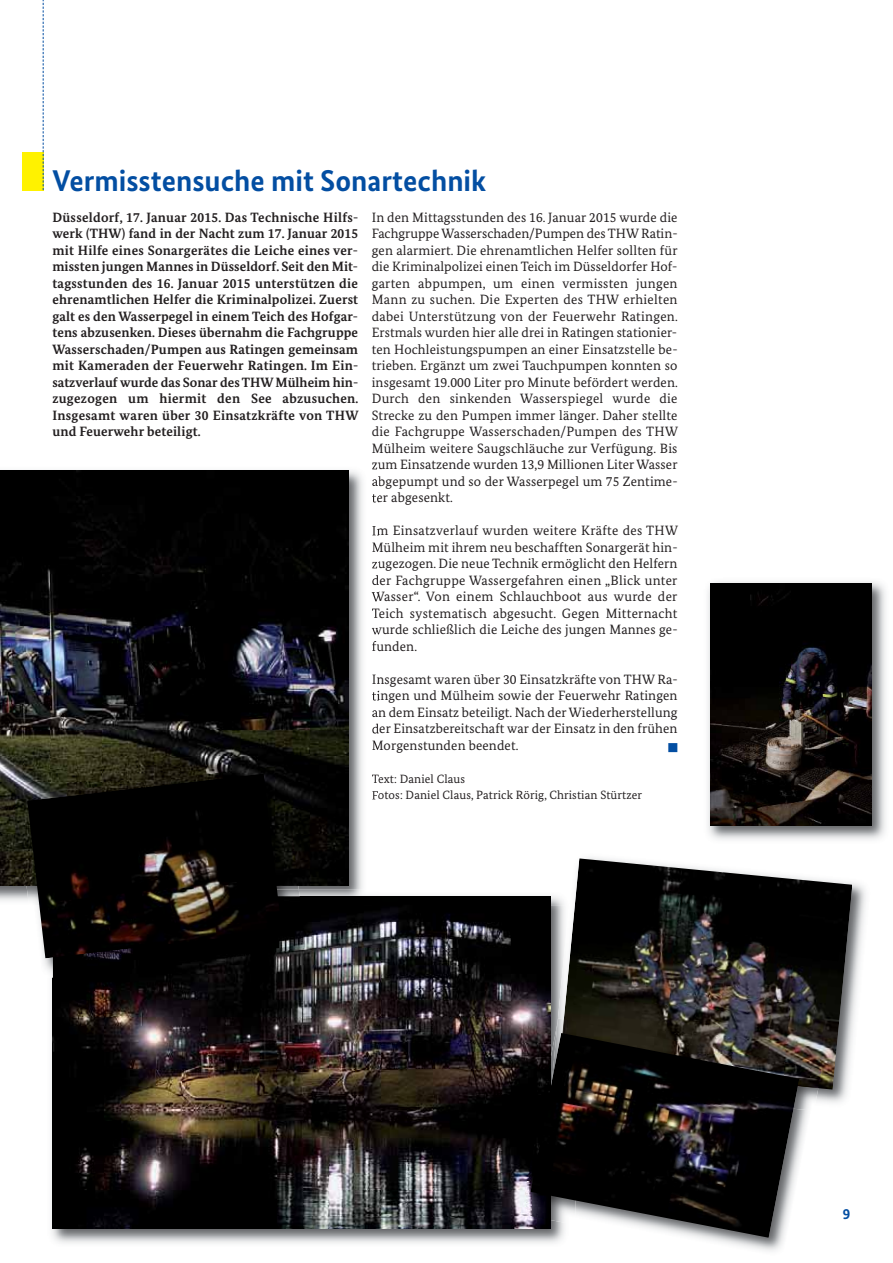
<style>
.page{position:relative;width:893px;height:1263px;background:#fff}
.page>*{position:absolute;margin:0;border:0;box-sizing:border-box;transform-origin:0 0}
.t1{font:700 30px "Bundes Sans";color:#034ea2}
.t2{font:700 15px "Bundes Sans";color:#034ea2}
.t3{font:13.5px/16.5px "Bundes Serif";letter-spacing:.01em;color:#231f20;text-align:justify}
.t4{font:700 13.5px/16.5px "Bundes Serif";letter-spacing:.015em;color:#231f20;text-align:justify}
.t5{font:12px/16.5px "Bundes Serif";letter-spacing:.01em;color:#231f20}
.t6{font:9px "European Pi One";color:#034ea2}
</style>
<div class="page">
<div style="left:22px;top:152px;width:21px;height:38px;background:#fff200"></div>
<svg style="left:43px;top:0;width:1px;height:190px"></svg>
<img style="left:0;top:469px;width:379px;height:432px">
<svg style="left:372px;top:464px;width:6px;height:5px"></svg>
<svg style="left:372px;top:476px;width:7px;height:11px"></svg>
<svg style="left:372px;top:493px;width:7px;height:11px"></svg>
<svg style="left:372px;top:526px;width:7px;height:9px"></svg>
<svg style="left:372px;top:542px;width:7px;height:10px"></svg>
<svg style="left:372px;top:562px;width:7px;height:39px"></svg>
<svg style="left:372px;top:608px;width:7px;height:12px"></svg>
<svg style="left:372px;top:627px;width:7px;height:7px"></svg>
<svg style="left:372px;top:641px;width:7px;height:10px"></svg>
<svg style="left:372px;top:675px;width:7px;height:10px"></svg>
<svg style="left:372px;top:691px;width:7px;height:11px"></svg>
<svg style="left:372px;top:709px;width:7px;height:8px"></svg>
<svg style="left:372px;top:724px;width:7px;height:9px"></svg>
<svg style="left:372px;top:741px;width:7px;height:10px"></svg>
<svg style="left:372px;top:774px;width:7px;height:9px"></svg>
<svg style="left:372px;top:791px;width:7px;height:8px"></svg>
<img style="left:0;top:471px;width:349px;height:415px">
<img style="left:51px;top:905px;width:511px;height:339px">
<img style="left:300px;top:890px;width:260px;height:15px">
<img style="left:53px;top:896px;width:498px;height:333px">
<img style="left:590px;top:857px;width:276px;height:246px">
<img style="left:558px;top:905px;width:2px;height:113px">
<img style="left:560px;top:858px;width:292px;height:231px">
<img style="left:702px;top:1111px;width:106px;height:140px">
<img style="left:521px;top:1056px;width:10px;height:164px">
<img style="left:799px;top:1088px;width:19px;height:23px">
<img style="left:551px;top:1018px;width:24px;height:15px">
<img style="left:560px;top:1019px;width:262px;height:69px">
<img style="left:531px;top:1033px;width:268px;height:205px">
<img style="left:708px;top:581px;width:178px;height:259px">
<img style="left:710px;top:583px;width:162px;height:243px">
<img style="left:43px;top:958px;width:10px;height:21px">
<img style="left:16px;top:765px;width:282px;height:121px">
<img style="left:282px;top:890px;width:18px;height:6px">
<img style="left:53px;top:896px;width:253px;height:82px">
<img style="left:27px;top:774px;width:255px;height:184px">
<h1 class="t1" style="left:53px;top:166px;width:435px">Vermisstensuche mit Sonartechnik</h1>
<p class="t4" style="left:52px;top:210px;width:308px">Düsseldorf, 17. Januar 2015. Das Technische Hilfs&shy;werk (THW) fand in der Nacht zum 17. Januar 2015 mit Hilfe eines Sonargerätes die Leiche eines ver&shy;missten jungen Mannes in Düsseldorf. Seit den Mit&shy;tagsstunden des 16. Januar 2015 unterstützen die ehrenamtlichen Helfer die Kriminalpolizei. Zuerst galt es den Wasserpegel in einem Teich des Hofgar&shy;tens abzusenken. Dieses übernahm die Fachgruppe Wasserschaden/Pumpen aus Ratingen gemeinsam mit Kameraden der Feuerwehr Ratingen. Im Ein&shy;satzverlauf wurde das Sonar des THW Mülheim hin&shy;zugezogen um hiermit den See abzusuchen.<br>Insgesamt waren über 30 Einsatzkräfte von THW und Feuerwehr beteiligt.</p>
<p class="t3" style="left:372px;top:210px;width:308px">In den Mittagsstunden des 16. Januar 2015 wurde die Fachgruppe Wasserschaden/Pumpen des THW Ratin&shy;gen alarmiert. Die ehrenamtlichen Helfer sollten für die Kriminalpolizei einen Teich im Düsseldorfer Hof&shy;garten abpumpen, um einen vermissten jungen Mann zu suchen. Die Experten des THW erhielten dabei Unterstützung von der Feuerwehr Ratingen.<br>Erstmals wurden hier alle drei in Ratingen stationier&shy;ten Hochleistungspumpen an einer Einsatzstelle be&shy;trieben. Ergänzt um zwei Tauchpumpen konnten so insgesamt 19.000 Liter pro Minute befördert werden.<br>Durch den sinkenden Wasserspiegel wurde die Strecke zu den Pumpen immer länger. Daher stellte die Fachgruppe Wasserschaden/Pumpen des THW Mülheim weitere Saugschläuche zur Verfügung. Bis zum Einsatzende wurden 13,9 Millionen Liter Wasser abgepumpt und so der Wasserpegel um 75 Zentime&shy;ter abgesenkt.</p>
<p class="t3" style="left:372px;top:524px;width:308px">Im Einsatzverlauf wurden weitere Kräfte des THW Mülheim mit ihrem neu beschafften Sonargerät hin&shy;zugezogen. Die neue Technik ermöglicht den Helfern der Fachgruppe Wassergefahren einen „Blick unter Wasser“. Von einem Schlauchboot aus wurde der Teich systematisch abgesucht. Gegen Mitternacht wurde schließlich die Leiche des jungen Mannes ge&shy;funden.</p>
<p class="t3" style="left:372px;top:672px;width:307px">Insgesamt waren über 30 Einsatzkräfte von THW Ra&shy;tingen und Mülheim sowie der Feuerwehr Ratingen an dem Einsatz beteiligt. Nach der Wiederherstellung der Einsatzbereitschaft war der Einsatz in den frühen Morgenstunden beendet.</p>
<p class="t6" style="left:668px;top:743px;width:11px">-</p>
<p class="t5" style="left:372px;top:772px;width:272px">Text: Daniel Claus<br>Fotos: Daniel Claus, Patrick Rörig, Christian Stürtzer</p>
<p class="t2" style="left:843px;top:1207px;width:9px">9</p>
</div>
